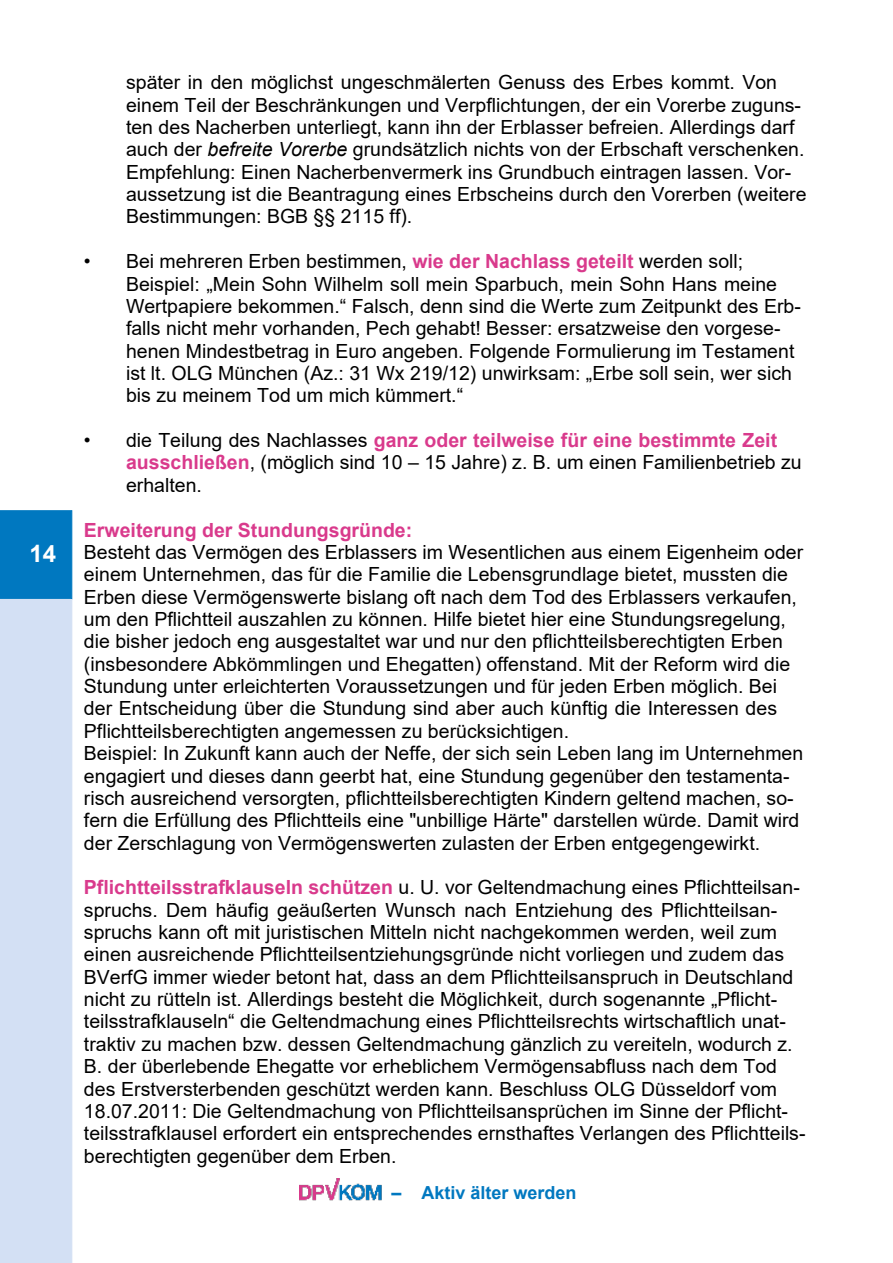
<style>
.page{position:relative;width:893px;height:1263px;background:#fff}
.page>*{position:absolute;margin:0;border:0;box-sizing:border-box;transform-origin:0 0}
.t1{font:700 24px "Arial";color:#fff}
.t2{font:19.5px/22.4px "Arial";color:#000}
.t3{font:700 19.5px "Arial";color:#d93a8c}
.t4{font:700 18px "Arial";color:#0078c0}
.s1{font-style:italic}
.s2{font-weight:700;color:#d93a8c}
</style>
<div class="page">
<div style="left:0;top:510px;width:72px;height:89px;background:#0078c0"></div>
<div style="left:0;top:599px;width:72px;height:664px;background:#d3e0f4"></div>
<img style="left:299px;top:1179px;width:83px;height:21px">
<p class="t1" style="left:29px;top:545px;width:28px">14</p>
<p class="t2" style="left:126px;top:73px;width:682px">später in den möglichst ungeschmälerten Genuss des Erbes kommt. Von einem Teil der Beschränkungen und Verpflichtungen, der ein Vorerbe zuguns&shy;ten des Nacherben unterliegt, kann ihn der Erblasser befreien. Allerdings darf auch der <span class="s1">befreite Vorerbe</span> grundsätzlich nichts von der Erbschaft verschenken.<br>Empfehlung: Einen Nacherbenvermerk ins Grundbuch eintragen lassen. Vor&shy;aussetzung ist die Beantragung eines Erbscheins durch den Vorerben (weitere Bestimmungen: BGB §§ 2115 ff).</p>
<p class="t2" style="left:126px;top:252px;width:676px;text-indent:-42px">• Bei mehreren Erben bestimmen, <span class="s2">wie der Nachlass geteilt</span> werden soll; Beispiel: „Mein Sohn Wilhelm soll mein Sparbuch, mein Sohn Hans meine Wertpapiere bekommen.“ Falsch, denn sind die Werte zum Zeitpunkt des Erb&shy;falls nicht mehr vorhanden, Pech gehabt! Besser: ersatzweise den vorgese&shy;henen Mindestbetrag in Euro angeben. Folgende Formulierung im Testament ist lt. OLG München (Az.: 31 Wx 219/12) unwirksam: „Erbe soll sein, wer sich bis zu meinem Tod um mich kümmert.“</p>
<p class="t2" style="left:126px;top:431px;width:677px;text-indent:-42px">• die Teilung des Nachlasses <span class="s2">ganz oder teilweise für eine bestimmte Zeit ausschließen</span>, (möglich sind 10 – 15 Jahre) z. B. um einen Familienbetrieb zu erhalten.</p>
<p class="t3" style="left:84px;top:522px;width:330px">Erweiterung der Stundungsgründe:</p>
<p class="t2" style="left:84px;top:543px;width:721px">Besteht das Vermögen des Erblassers im Wesentlichen aus einem Eigenheim oder einem Unternehmen, das für die Familie die Lebensgrundlage bietet, mussten die Erben diese Vermögenswerte bislang oft nach dem Tod des Erblassers verkaufen, um den Pflichtteil auszahlen zu können. Hilfe bietet hier eine Stundungsregelung, die bisher jedoch eng ausgestaltet war und nur den pflichtteilsberechtigten Erben (insbesondere Abkömmlingen und Ehegatten) offenstand. Mit der Reform wird die Stundung unter erleichterten Voraussetzungen und für jeden Erben möglich. Bei der Entscheidung über die Stundung sind aber auch künftig die Interessen des Pflichtteilsberechtigten angemessen zu berücksichtigen.<br>Beispiel: In Zukunft kann auch der Neffe, der sich sein Leben lang im Unternehmen engagiert und dieses dann geerbt hat, eine Stundung gegenüber den testamenta&shy;risch ausreichend versorgten, pflichtteilsberechtigten Kindern geltend machen, so&shy;fern die Erfüllung des Pflichtteils eine "unbillige Härte" darstellen würde. Damit wird der Zerschlagung von Vermögenswerten zulasten der Erben entgegengewirkt.</p>
<p class="t2" style="left:84px;top:878px;width:723px"><span class="s2">Pflichtteilsstrafklauseln schützen</span> u. U. vor Geltendmachung eines Pflichtteilsan&shy;spruchs. Dem häufig geäußerten Wunsch nach Entziehung des Pflichtteilsan&shy;spruchs kann oft mit juristischen Mitteln nicht nachgekommen werden, weil zum einen ausreichende Pflichtteilsentziehungsgründe nicht vorliegen und zudem das BVerfG immer wieder betont hat, dass an dem Pflichtteilsanspruch in Deutschland nicht zu rütteln ist. Allerdings besteht die Möglichkeit, durch sogenannte „Pflicht&shy;teilsstrafklauseln“ die Geltendmachung eines Pflichtteilsrechts wirtschaftlich unat&shy;traktiv zu machen bzw. dessen Geltendmachung gänzlich zu vereiteln, wodurch z.<br>B. der überlebende Ehegatte vor erheblichem Vermögensabfluss nach dem Tod des Erstversterbenden geschützt werden kann. Beschluss OLG Düsseldorf vom 18.07.2011: Die Geltendmachung von Pflichtteilsansprüchen im Sinne der Pflicht&shy;teilsstrafklausel erfordert ein entsprechendes ernsthaftes Verlangen des Pflichtteils&shy;berechtigten gegenüber dem Erben.</p>
<p class="t4" style="left:391px;top:1186px;width:187px">– Aktiv älter werden</p>
</div>
